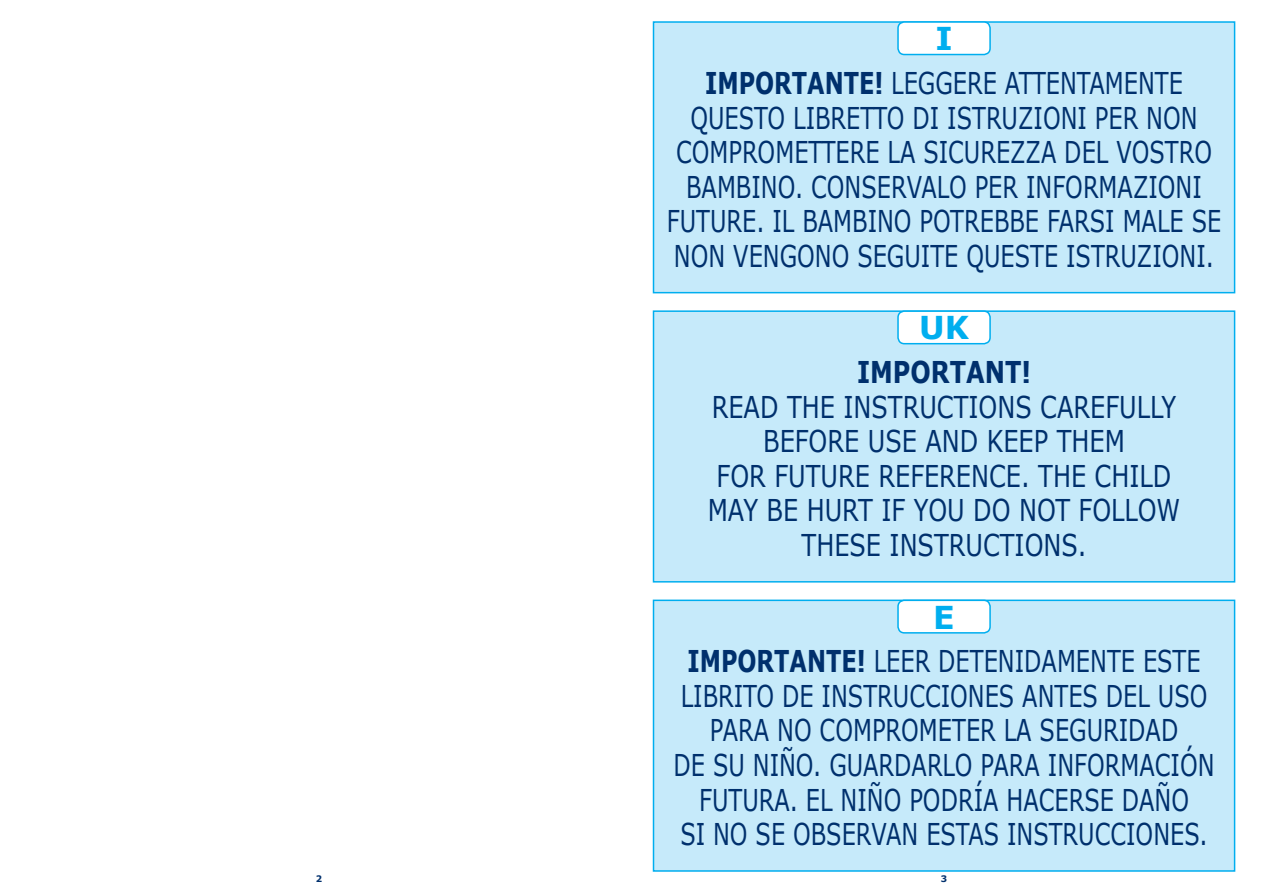
<style>
.page{position:relative;width:1263px;height:893px;background:#fff}
.page>*{position:absolute;margin:0;border:0;box-sizing:border-box;transform-origin:0 0}
.t1{font:700 31.5px "Verdana";color:#00aeef}
.t2{font:30px/34.5px "Verdana";color:#00306d;text-align:center;scale:.75 1}
.t3{font:30px/34.5px "Verdana";color:#00306d;text-align:center;scale:.75 1}
.t4{font:30px/34.5px "Verdana";color:#00306d;text-align:center;scale:.8 1}
.t5{font:700 30px "Verdana";color:#00306d;scale:.8 1}
.t6{font:700 9px "Verdana";color:#00306d}
.s1{font-weight:700}
</style>
<div class="page">
<div style="left:653px;top:21px;width:582px;height:272px;background:#c6eafa;border:2px solid #00aeef"></div>
<div style="left:653px;top:310px;width:582px;height:273px;background:#c6eafa;border:2px solid #00aeef"></div>
<div style="left:653px;top:600px;width:582px;height:272px;background:#c6eafa;border:2px solid #00aeef"></div>
<div style="left:898px;top:22px;width:92px;height:33px;background:#fff;border-radius:6px"></div>
<div style="left:897px;top:21px;width:94px;height:34px;border:2px solid #00aeef;border-radius:6px"></div>
<div style="left:898px;top:311px;width:92px;height:33px;background:#fff;border-radius:6px"></div>
<div style="left:897px;top:310px;width:94px;height:34px;border:2px solid #00aeef;border-radius:6px"></div>
<div style="left:898px;top:600px;width:92px;height:33px;background:#fff;border-radius:6px"></div>
<div style="left:897px;top:600px;width:94px;height:34px;border:2px solid #00aeef;border-radius:6px"></div>
<p class="t1" style="left:935px;top:17px;width:19px">I</p>
<p class="t2" style="left:667px;top:66px;width:741px"><span class="s1">IMPORTANTE!</span> LEGGERE ATTENTAMENTE QUESTO LIBRETTO DI ISTRUZIONI PER NON COMPROMETTERE LA SICUREZZA DEL VOSTRO BAMBINO. CONSERVALO PER INFORMAZIONI FUTURE. IL BAMBINO POTREBBE FARSI MALE SE NON VENGONO SEGUITE QUESTE ISTRUZIONI.</p>
<p class="t1" style="left:919px;top:306px;width:51px">UK</p>
<p class="t5" style="left:857px;top:351px;width:219px">IMPORTANT!</p>
<p class="t4" style="left:708px;top:389px;width:592px">READ THE INSTRUCTIONS CAREFULLY<br>BEFORE USE AND KEEP THEM<br>FOR FUTURE REFERENCE. THE CHILD<br>MAY BE HURT IF YOU DO NOT FOLLOW<br>THESE INSTRUCTIONS.</p>
<p class="t1" style="left:933px;top:595px;width:23px">E</p>
<p class="t3" style="left:673px;top:644px;width:723px"><span class="s1">IMPORTANTE!</span> LEER DETENIDAMENTE ESTE LIBRITO DE INSTRUCCIONES ANTES DEL USO PARA NO COMPROMETER LA SEGURIDAD<br>DE SU NIÑO. GUARDARLO PARA INFORMACIÓN FUTURA. EL NIÑO PODRÍA HACERSE DAÑO<br>SI NO SE OBSERVAN ESTAS INSTRUCCIONES.</p>
<p class="t6" style="left:316px;top:873px;width:8px">2</p>
<p class="t6" style="left:941px;top:873px;width:8px">3</p>
</div>
